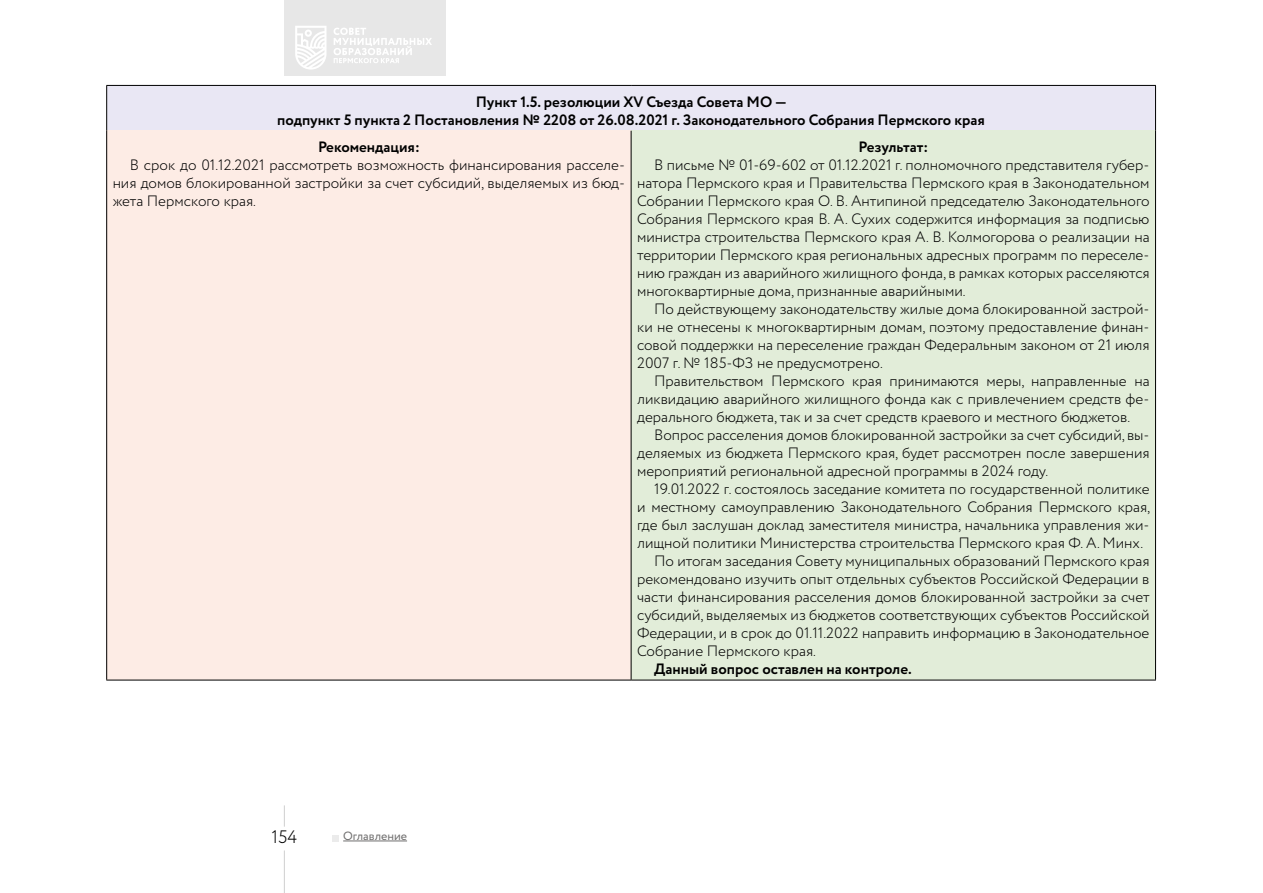
<style>
.page{position:relative;width:1263px;height:893px;background:#fff}
.page>*{position:absolute;margin:0;border:0;box-sizing:border-box;transform-origin:0 0}
.t1{font:300 18px "Circe";color:#000}
.t2{font:300 15px/18px "Circe";color:#000;text-align:justify}
.t3{font:700 15px/18px "Circe";color:#000;text-align:center}
.t4{font:12px "Circe";color:#706f6f}
</style>
<div class="page">
<div style="left:284px;top:0;width:161px;height:76px;background:#e7e7e7"></div>
<svg style="left:295px;top:26px;width:137px;height:44px"></svg>
<svg style="left:284px;top:805px;width:1px;height:22px"></svg>
<hr style="left:284px;top:850px;width:1px;height:43px;background:#000">
<hr style="left:343px;top:841px;width:64px;height:1px;background:#706f6f">
<svg style="left:333px;top:835px;width:6px;height:6px"></svg>
<div style="left:107px;top:85px;width:1048px;height:46px;background:#e9e7f4"></div>
<div style="left:107px;top:131px;width:524px;height:549px;background:#fdece5"></div>
<div style="left:631px;top:131px;width:524px;height:549px;background:#e2edd9"></div>
<hr style="left:106px;top:85px;width:525px;height:1px;background:#000">
<hr style="left:106px;top:86px;width:1px;height:45px;background:#000">
<hr style="left:631px;top:85px;width:525px;height:1px;background:#000">
<hr style="left:1155px;top:86px;width:1px;height:45px;background:#000">
<hr style="left:106px;top:131px;width:1px;height:549px;background:#000">
<hr style="left:631px;top:131px;width:1px;height:549px;background:#000">
<hr style="left:1155px;top:131px;width:1px;height:549px;background:#000">
<hr style="left:106px;top:680px;width:525px;height:1px;background:#000">
<hr style="left:631px;top:680px;width:525px;height:1px;background:#000">
<p class="t3" style="left:277px;top:93px;width:709px">Пункт 1.5. резолюции XV Съезда Совета МО —<br>подпункт 5 пункта 2 Постановления № 2208 от 26.08.2021 г. Законодательного Собрания Пермского края</p>
<p class="t3" style="left:318px;top:139px;width:103px">Рекомендация:</p>
<p class="t2" style="left:113px;top:156px;width:514px;text-indent:17px">В срок до 01.12.2021 рассмотреть возможность финансирования расселе&shy;ния домов блокированной застройки за счет субсидий, выделяемых из бюд&shy;жета Пермского края.</p>
<p class="t3" style="left:858px;top:139px;width:71px">Результат:</p>
<p class="t2" style="left:637px;top:156px;width:514px;text-indent:17px">В письме № 01-69-602 от 01.12.2021 г. полномочного представителя губер&shy;натора Пермского края и Правительства Пермского края в Законодательном Собрании Пермского края О. В. Антипиной председателю Законодательного Собрания Пермского края В. А. Сухих содержится информация за подписью министра строительства Пермского края А. В. Колмогорова о реализации на территории Пермского края региональных адресных программ по переселе&shy;нию граждан из аварийного жилищного фонда, в рамках которых расселяются многоквартирные дома, признанные аварийными.</p>
<p class="t2" style="left:637px;top:300px;width:514px;text-indent:17px">По действующему законодательству жилые дома блокированной застрой&shy;ки не отнесены к многоквартирным домам, поэтому предоставление финан&shy;совой поддержки на переселение граждан Федеральным законом от 21 июля 2007 г. № 185-ФЗ не предусмотрено.</p>
<p class="t2" style="left:637px;top:372px;width:514px;text-indent:17px">Правительством Пермского края принимаются меры, направленные на ликвидацию аварийного жилищного фонда как с привлечением средств фе&shy;дерального бюджета, так и за счет средств краевого и местного бюджетов.</p>
<p class="t2" style="left:637px;top:426px;width:514px;text-indent:17px">Вопрос расселения домов блокированной застройки за счет субсидий, вы&shy;деляемых из бюджета Пермского края, будет рассмотрен после завершения мероприятий региональной адресной программы в 2024 году.</p>
<p class="t2" style="left:654px;top:480px;width:497px">19.01.2022 г. состоялось заседание комитета по государственной политике</p>
<p class="t2" style="left:637px;top:498px;width:515px">и местному самоуправлению Законодательного Собрания Пермского края,</p>
<p class="t2" style="left:637px;top:516px;width:514px">где был заслушан доклад заместителя министра, начальника управления жи-</p>
<p class="t2" style="left:637px;top:534px;width:508px">лищной политики Министерства строительства Пермского края Ф. А. Минх.</p>
<p class="t2" style="left:654px;top:552px;width:497px">По итогам заседания Совету муниципальных образований Пермского края</p>
<p class="t2" style="left:637px;top:570px;width:514px">рекомендовано изучить опыт отдельных субъектов Российской Федерации в</p>
<p class="t2" style="left:637px;top:588px;width:514px">части финансирования расселения домов блокированной застройки за счет</p>
<p class="t2" style="left:637px;top:606px;width:514px">субсидий, выделяемых из бюджетов соответствующих субъектов Российской</p>
<p class="t2" style="left:637px;top:624px;width:514px">Федерации, и в срок до 01.11.2022 направить информацию в Законодательное</p>
<p class="t2" style="left:637px;top:642px;width:180px">Собрание Пермского края.</p>
<p class="t3" style="left:654px;top:661px;width:259px">Данный вопрос оставлен на контроле.</p>
<p class="t1" style="left:271px;top:825px;width:27px">154</p>
<p class="t4" style="left:343px;top:828px;width:65px">Оглавление</p>
</div>
